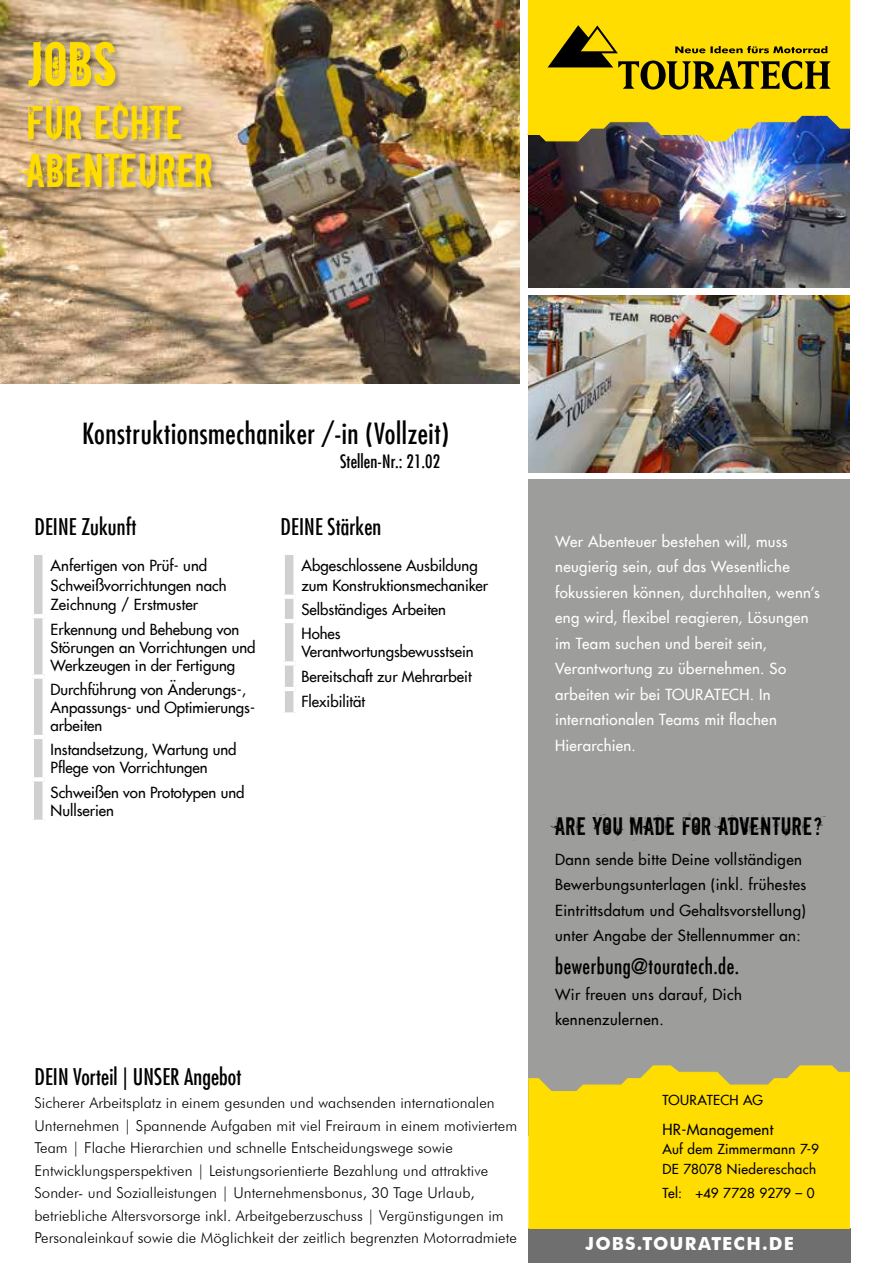
<style>
.page{position:relative;width:893px;height:1263px;background:#fff}
.page>*{position:absolute;margin:0;border:0;box-sizing:border-box;transform-origin:0 0}
.t1{font:60px "Downcome";color:#fd0}
.t2{font:45px/48px "Downcome";color:#fd0}
.t3{font:500 condensed 28.5px "Futura Com";letter-spacing:.02em;color:#000}
.t4{font:24px "Downcome";letter-spacing:.025em;color:#000}
.t5{font:500 condensed 22.5px "Futura Com";letter-spacing:.005em;color:#000}
.t6{font:500 condensed 21px "Futura Com";letter-spacing:.025em;color:#000}
.t7{font:500 condensed 18px "Futura Com";letter-spacing:.005em;color:#000}
.t8{font:700 18px "Futura BT";letter-spacing:.06em;color:#fff}
.t9{font:300 15px/22.5px "Futura BT";letter-spacing:.005em;color:#000}
.t10{font:500 15px/18px "Futura Com";color:#000}
.t11{font:500 15px/25.5px "Futura Com";letter-spacing:.025em;color:#fff}
.t12{font:500 15px/25.5px "Futura Com";letter-spacing:.025em;color:#000}
.t13{font:500 13.5px/19.5px "Futura Com";letter-spacing:.025em;color:#000}
.t14{font:500 13.5px "Futura Com";color:#000}
</style>
<div class="page">
<svg style="left:34px;top:555px;width:9px;height:265px;background:#d2d2d2"></svg>
<hr style="left:30px;top:614px;width:15px;height:4px;background:#fff">
<div style="left:30px;top:674px;width:15px;height:5px;background:#fff"></div>
<hr style="left:30px;top:735px;width:15px;height:4px;background:#fff">
<hr style="left:30px;top:777px;width:15px;height:4px;background:#fff">
<svg style="left:285px;top:555px;width:8px;height:157px"></svg>
<hr style="left:281px;top:595px;width:15px;height:4px;background:#fff">
<hr style="left:281px;top:619px;width:15px;height:4px;background:#fff">
<div style="left:281px;top:661px;width:15px;height:5px;background:#fff"></div>
<hr style="left:281px;top:687px;width:15px;height:4px;background:#fff">
<img style="left:0;top:0;width:519px;height:384px">
<img style="left:529px;top:141px;width:321px;height:146px">
<img style="left:528px;top:295px;width:322px;height:177px">
<div style="left:24px;top:33px;width:99px;height:61px;background:#000;opacity:.29"></div>
<div style="left:15px;top:94px;width:211px;height:108px;background:#000;opacity:.29"></div>
<div style="left:528px;top:479px;width:322px;height:656px;background:#9d9d9c"></div>
<div style="left:528px;top:1229px;width:323px;height:34px;background:#706f6f"></div>
<svg style="left:528px;top:0;width:322px;height:141px;background:#e5ca15"></svg>
<svg style="left:548px;top:25px;width:283px;height:65px;background:#c1a700"></svg>
<svg style="left:528px;top:1066px;width:322px;height:163px;background:#f8d80b"></svg>
<h1 class="t1" style="left:26px;top:23px;width:93px">JOBS</h1>
<h2 class="t2" style="left:26px;top:96px;width:190px">FÜR ECHTE<br>ABENTEURER</h2>
<h3 class="t3" style="left:82px;top:413px;width:368px">Konstruktionsmechaniker /-in (Vollzeit)</h3>
<p class="t7" style="left:340px;top:449px;width:101px">Stellen-Nr.: 21.02</p>
<h3 class="t5" style="left:34px;top:511px;width:103px">DEINE Zukunft</h3>
<h3 class="t5" style="left:281px;top:511px;width:102px">DEINE Stärken</h3>
<p class="t10" style="left:51px;top:555px;width:178px;line-height:19.5px">Anfertigen von Prüf- und<br>Schweißvorrichtungen nach<br>Zeichnung / Erstmuster</p>
<p class="t10" style="left:51px;top:619px;width:207px">Erkennung und Behebung von<br>Störungen an Vorrichtungen und<br>Werkzeugen in der Fertigung</p>
<p class="t10" style="left:51px;top:680px;width:206px">Durchführung von Änderungs-,<br>Anpassungs- und Optimierungs&shy;arbeiten</p>
<p class="t10" style="left:51px;top:740px;width:187px">Instandsetzung, Wartung und<br>Pflege von Vorrichtungen</p>
<p class="t10" style="left:51px;top:782px;width:195px">Schweißen von Prototypen und<br>Nullserien</p>
<p class="t10" style="left:302px;top:555px;width:188px;line-height:19.5px">Abgeschlossene Ausbildung zum Konstruktionsmechaniker</p>
<p class="t10" style="left:302px;top:597px;width:146px;line-height:24.3px">Selbständiges Arbeiten<br>Hohes</p>
<p class="t10" style="left:302px;top:639px;width:174px;line-height:24.9px">Verantwortungsbewusstsein<br>Bereitschaft zur Mehrarbeit<br>Flexibilität</p>
<h3 class="t5" style="left:34px;top:1061px;width:209px">DEIN Vorteil | UNSER Angebot</h3>
<p class="t9" style="left:34px;top:1091px;width:484px">Sicherer Arbeitsplatz in einem gesunden und wachsenden internationalen Unternehmen | Spannende Aufgaben mit viel Freiraum in einem motiviertem Team | Flache Hierarchien und schnelle Entscheidungswege sowie Entwicklungsperspektiven | Leistungsorientierte Bezahlung und attraktive Sonder- und Sozialleistungen | Unternehmensbonus, 30 Tage Urlaub, betriebliche Altersvorsorge inkl. Arbeitgeberzuschuss | Vergünstigungen im Personaleinkauf sowie die Möglichkeit der zeitlich begrenzten Motorradmiete</p>
<p class="t11" style="left:555px;top:528px;width:266px">Wer Abenteuer bestehen will, muss neugierig sein, auf das Wesentliche fokussieren können, durchhalten, wenn’s eng wird, flexibel reagieren, Lösungen im Team suchen und bereit sein, Verantwortung zu übernehmen. So arbeiten wir bei TOURATECH. In internationalen Teams mit flachen Hierarchien.</p>
<h3 class="t4" style="left:555px;top:810px;width:269px">ARE YOU MADE FOR ADVENTURE?</h3>
<p class="t12" style="left:555px;top:846px;width:252px">Dann sende bitte Deine vollständigen Bewerbungsunterlagen (inkl. frühestes Eintrittsdatum und Gehaltsvorstellung) unter Angabe der Stellennummer an:</p>
<h3 class="t6" style="left:555px;top:952px;width:186px">bewerbung@touratech.de.</h3>
<p class="t12" style="left:555px;top:981px;width:188px">Wir freuen uns darauf, Dich kennenzulernen.</p>
<p class="t13" style="left:662px;top:1090px;width:102px">TOURATECH AG</p>
<p class="t12" style="left:662px;top:1116px;width:112px">HR-Management</p>
<p class="t13" style="left:662px;top:1139px;width:158px">Auf dem Zimmermann 7-9<br>DE 78078 Niedereschach</p>
<p class="t14" style="left:662px;top:1183px;width:154px">Tel: +49 7728 9279 – 0</p>
<p class="t8" style="left:586px;top:1233px;width:210px">JOBS.TOURATECH.DE</p>
</div>
